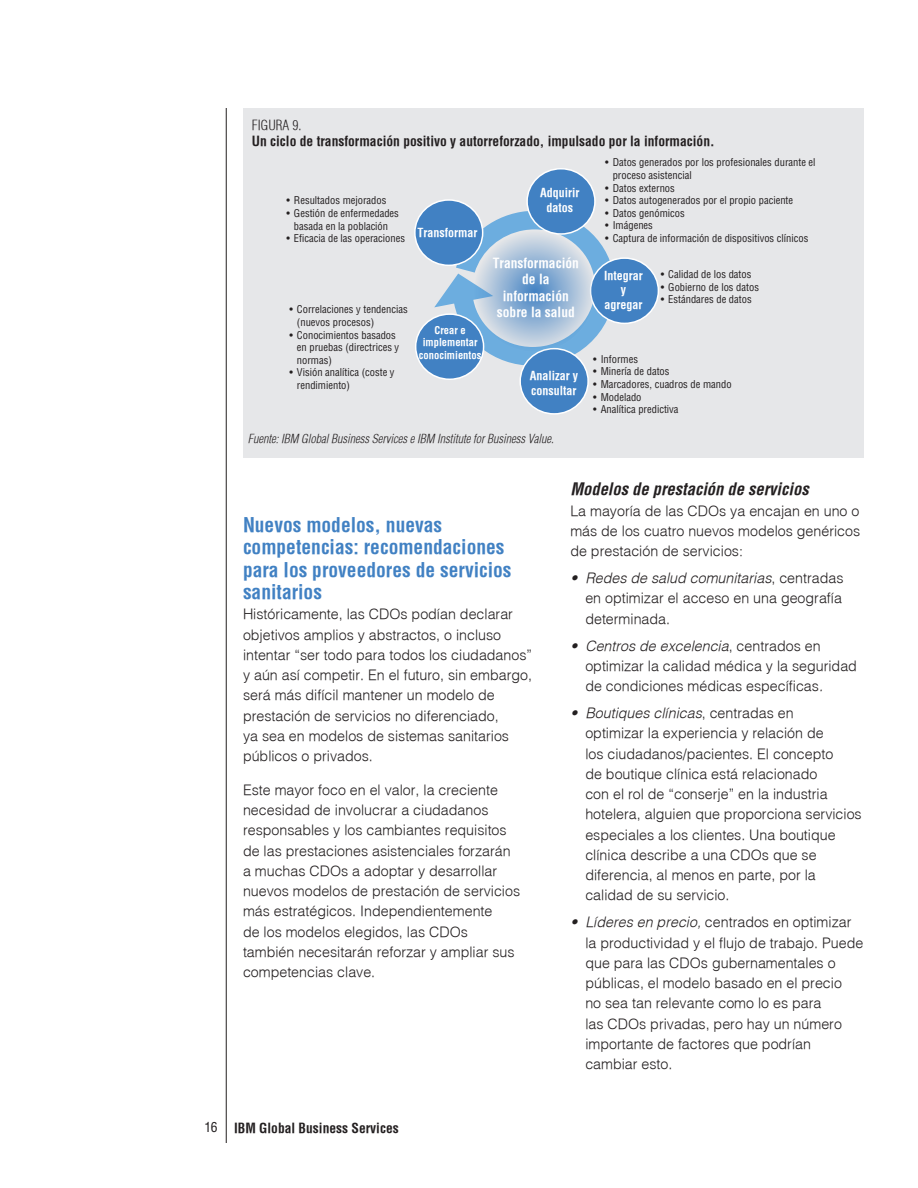
<style>
.page{position:relative;width:918px;height:1188px;background:#fff}
.page>*{position:absolute;margin:0;border:0;box-sizing:border-box;transform-origin:0 0}
.t1{font:700 19.5px/22.5px "IBM Helv Cond";color:#4181c3}
.t2{font:16.5px "IBM Helv Cond Bold Obl";color:#231f20}
.t3{font:300 14.25px/20.2px "IBM Helv";color:#231f20}
.t4{font:700 13.5px "IBM Helv Cond";color:#231f20}
.t5{font:700 13.5px/16.2px "IBM Helv Cond";color:#fff;text-align:center}
.t6{font:300 13.5px "IBM Helv Cond";color:#231f20}
.t7{font:12px "IBM Helv Cond Light Obl";color:#231f20}
.t8{font:700 12px/14.4px "IBM Helv Cond";color:#fff;text-align:center}
.t9{font:condensed 10.5px/12.6px "Helvetica";color:#231f20}
.t10{font:700 10.5px/12.6px "IBM Helv Cond";color:#fff;text-align:center}
.s1{font-family:"Helvetica";font-weight:400;font-stretch:condensed}
.s2{font-style:italic}
</style>
<div class="page">
<hr style="left:226px;top:108px;width:1px;height:1035px;background:#231f20">
<div style="left:243px;top:108px;width:621px;height:350px;background:#e6e7e9"></div>
<svg style="left:434px;top:211px;width:185px;height:154px"></svg>
<div style="left:519px;top:348px;width:70px;height:67px;background:#4181c3;border:2px solid #fff;border-radius:50%"></div>
<div style="left:590px;top:257px;width:69px;height:67px;background:#4181c3;border:2px solid #fff;border-radius:50%"></div>
<div style="left:526px;top:168px;width:70px;height:67px;background:#4181c3;border:2px solid #fff;border-radius:50%"></div>
<div style="left:414px;top:199px;width:69px;height:67px;background:#4181c3;border:2px solid #fff;border-radius:50%"></div>
<div style="left:415px;top:313px;width:69px;height:67px;background:#4181c3;border:2px solid #fff;border-radius:50%"></div>
<svg style="left:474px;top:231px;width:121px;height:121px;background:#a5c0da"></svg>
<p class="t6" style="left:252px;top:116px;width:51px">FIGURA 9.</p>
<p class="t4" style="left:252px;top:133px;width:464px">Un ciclo de transformación positivo y autorreforzado, impulsado por la información.</p>
<p class="t9" style="left:286px;top:194px;width:101px">• Resultados mejorados</p>
<p class="t9" style="left:286px;top:207px;width:114px;text-align:center">• Gestión de enfermedades basada en la población</p>
<p class="t9" style="left:286px;top:232px;width:120px">• Eficacia de las operaciones</p>
<p class="t8" style="left:418px;top:226px;width:61px">Transformar</p>
<p class="t9" style="left:297px;top:303px;width:112px;text-indent:-7px">• Correlaciones y tendencias (nuevos procesos)</p>
<p class="t9" style="left:297px;top:328px;width:104px;text-indent:-7px">• Conocimientos basados en pruebas (directrices y normas)</p>
<p class="t9" style="left:297px;top:366px;width:99px;text-indent:-7px">• Visión analítica (coste y rendimiento)</p>
<p class="t10" style="left:419px;top:323px;width:64px">Crear e implementar conocimientos</p>
<p class="t8" style="left:540px;top:186px;width:41px">Adquirir datos</p>
<p class="t5" style="left:493px;top:255px;width:88px">Transformación de la información sobre la salud</p>
<p class="t8" style="left:530px;top:369px;width:50px;text-align:left">Analizar y consultar</p>
<p class="t7" style="left:248px;top:431px;width:307px">Fuente: IBM Global Business Services e IBM Institute for Business Value.</p>
<p class="t9" style="left:613px;top:156px;width:204px;text-indent:-7px">• Datos generados por los profesionales durante el proceso asistencial</p>
<p class="t9" style="left:605px;top:181px;width:71px">• Datos externos</p>
<p class="t9" style="left:605px;top:194px;width:189px">• Datos autogenerados por el propio paciente</p>
<p class="t9" style="left:605px;top:206px;width:81px">• Datos genómicos</p>
<p class="t9" style="left:605px;top:219px;width:49px">• Imágenes</p>
<p class="t9" style="left:605px;top:232px;width:205px">• Captura de información de dispositivos clínicos</p>
<p class="t8" style="left:604px;top:268px;width:40px">Integrar y agregar</p>
<p class="t9" style="left:661px;top:268px;width:92px">• Calidad de los datos</p>
<p class="t9" style="left:661px;top:280px;width:100px">• Gobierno de los datos</p>
<p class="t9" style="left:661px;top:293px;width:92px">• Estándares de datos</p>
<p class="t9" style="left:593px;top:353px;width:46px">• Informes</p>
<p class="t9" style="left:593px;top:365px;width:78px">• Minería de datos</p>
<p class="t9" style="left:593px;top:378px;width:140px">• Marcadores, cuadros de mando</p>
<p class="t9" style="left:593px;top:390px;width:50px">• Modelado</p>
<p class="t9" style="left:593px;top:403px;width:87px">• Analítica predictiva</p>
<h1 class="t1" style="left:243px;top:513px;width:270px">Nuevos modelos, nuevas competencias: recomendaciones para los proveedores de servicios sanitarios</h1>
<p class="t3" style="left:243px;top:604px;width:291px">Históricamente, las CDOs podían declarar objetivos amplios y abstractos, o incluso intentar “ser todo para todos los ciudadanos” y aún así competir. En el futuro, sin embargo, será más difícil mantener un modelo de prestación de servicios no diferenciado,<br>ya sea en modelos de sistemas sanitarios públicos o privados.</p>
<p class="t3" style="left:243px;top:779px;width:279px">Este mayor foco en el valor, la creciente necesidad de involucrar a ciudadanos responsables y los cambiantes requisitos de las prestaciones asistenciales forzarán a muchas CDOs a adoptar y desarrollar nuevos modelos de prestación de servicios más estratégicos. Independientemente<br>de los modelos elegidos, las CDOs también necesitarán reforzar y ampliar sus competencias clave.</p>
<p class="t4" style="left:204px;top:1119px;width:196px"><span class="s1">16</span> IBM Global Business Services</p>
<p class="t2" style="left:570px;top:479px;width:240px">Modelos de prestación de servicios</p>
<p class="t3" style="left:570px;top:500px;width:291px;text-align:justify">La mayoría de las CDOs ya encajan en uno o más de los cuatro nuevos modelos genéricos de prestación de servicios:</p>
<p class="t3" style="left:585px;top:567px;width:260px;text-align:justify;text-indent:-15px"><span class="s2">• Redes de salud comunitarias</span>, centradas en optimizar el acceso en una geografía determinada.</p>
<p class="t3" style="left:585px;top:635px;width:273px;text-indent:-15px"><span class="s2">• Centros de excelencia</span>, centrados en optimizar la calidad médica y la seguridad de condiciones médicas específicas<span class="s2">.</span></p>
<p class="t3" style="left:585px;top:702px;width:278px;text-indent:-15px"><span class="s2">• Boutiques clínicas</span>, centradas en<br>optimizar la experiencia y relación de<br>los ciudadanos/pacientes. El concepto<br>de boutique clínica está relacionado<br>con el rol de “conserje” en la industria hotelera, alguien que proporciona servicios especiales a los clientes. Una boutique clínica describe a una CDOs que se diferencia, al menos en parte, por la calidad de su servicio.</p>
<p class="t3" style="left:585px;top:912px;width:279px;text-indent:-15px"><span class="s2">• Líderes en precio,</span> centrados en optimizar la productividad y el flujo de trabajo. Puede que para las CDOs gubernamentales o públicas, el modelo basado en el precio<br>no sea tan relevante como lo es para<br>las CDOs privadas, pero hay un número importante de factores que podrían cambiar esto.</p>
</div>
